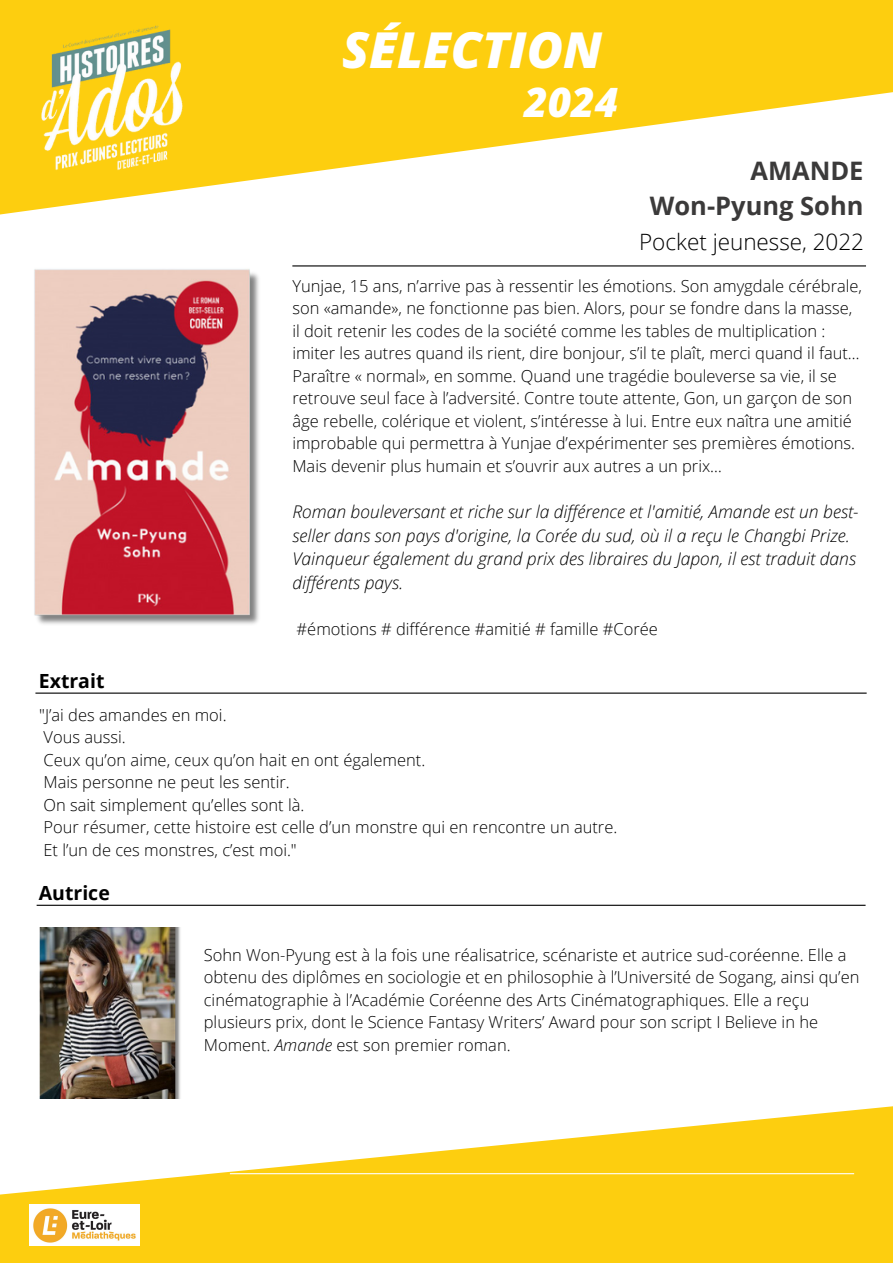
<style>
.page{position:relative;width:893px;height:1264px;background:#fff}
.page>*{position:absolute;margin:0;border:0;box-sizing:border-box;transform-origin:0 0}
.t1{font:italic 800 49.5px "Open Sans";color:#fff}
.t2{font:italic 800 40.5px "Open Sans";color:#fff}
.t3{font:700 25.5px "Open Sans";color:#3b3a3a}
.t4{font:300 22.5px "Open Sans";color:#000}
.t5{font:700 19.5px "Open Sans";color:#000}
.t6{font:italic 300 17.4px/23.5px "Open Sans";color:#000}
.t7{font:300 16.5px/22.5px "Open Sans";color:#000}
.s1{font-style:italic}
</style>
<div class="page">
<svg style="left:0;top:0;width:892px;height:215px;fill:#fdce0f"></svg>
<hr style="left:292px;top:265px;width:573px;height:1px;background:#000">
<hr style="left:35px;top:692px;width:831px;height:1px;background:#000">
<svg style="left:0;top:1106px;width:892px;height:156px;fill:#fdce0f"></svg>
<hr style="left:37px;top:904px;width:828px;height:1px;background:#000">
<img style="left:39px;top:927px;width:142px;height:171px">
<img style="left:29px;top:1203px;width:111px;height:42px">
<hr style="left:230px;top:1173px;width:624px;height:1px;background:#fff">
<img style="left:34px;top:269px;width:225px;height:355px">
<img style="left:0;top:0;width:241px;height:211px">
<p class="t1" style="left:342px;top:15px;width:261px">SÉLECTION</p>
<p class="t2" style="left:524px;top:74px;width:95px">2024</p>
<p class="t3" style="left:750px;top:153px;width:114px">AMANDE</p>
<p class="t3" style="left:649px;top:188px;width:215px">Won-Pyung Sohn</p>
<p class="t5" style="left:39px;top:667px;width:67px">Extrait</p>
<p class="t4" style="left:639px;top:225px;width:226px">Pocket jeunesse, 2022</p>
<p class="t7" style="left:292px;top:274px;width:571px">Yunjae, 15 ans, n’arrive pas à ressentir les émotions. Son amygdale cérébrale, son «amande», ne fonctionne pas bien. Alors, pour se fondre dans la masse, il doit retenir les codes de la société comme les tables de multiplication : imiter les autres quand ils rient, dire bonjour, s’il te plaît, merci quand il faut… Paraître « normal», en somme. Quand une tragédie bouleverse sa vie, il se retrouve seul face à l’adversité. Contre toute attente, Gon, un garçon de son âge rebelle, colérique et violent, s’intéresse à lui. Entre eux naîtra une amitié improbable qui permettra à Yunjae d’expérimenter ses premières émotions.<br>Mais devenir plus humain et s’ouvrir aux autres a un prix…</p>
<p class="t6" style="left:292px;top:499px;width:567px">Roman bouleversant et riche sur la différence et l'amitié, Amande est un best&shy;seller dans son pays d'origine, la Corée du sud, où il a reçu le Changbi Prize.<br>Vainqueur également du grand prix des libraires du Japon, il est traduit dans différents pays.</p>
<p class="t7" style="left:296px;top:617px;width:362px">#émotions # différence #amitié # famille #Corée</p>
<p class="t7" style="left:39px;top:703px;width:189px">"J’ai des amandes en moi.</p>
<p class="t7" style="left:44px;top:725px;width:84px">Vous aussi.</p>
<p class="t7" style="left:44px;top:748px;width:383px">Ceux qu’on aime, ceux qu’on hait en ont également.</p>
<p class="t7" style="left:44px;top:770px;width:248px">Mais personne ne peut les sentir.</p>
<p class="t7" style="left:44px;top:793px;width:262px">On sait simplement qu’elles sont là.</p>
<p class="t7" style="left:44px;top:815px;width:575px">Pour résumer, cette histoire est celle d’un monstre qui en rencontre un autre.</p>
<p class="t7" style="left:44px;top:838px;width:255px">Et l’un de ces monstres, c’est moi."</p>
<p class="t5" style="left:39px;top:879px;width:72px">Autrice</p>
<p class="t7" style="left:204px;top:943px;width:657px">Sohn Won-Pyung est à la fois une réalisatrice, scénariste et autrice sud-coréenne. Elle a obtenu des diplômes en sociologie et en philosophie à l’Université de Sogang, ainsi qu’en cinématographie à l’Académie Coréenne des Arts Cinématographiques. Elle a reçu plusieurs prix, dont le Science Fantasy Writers’ Award pour son script I Believe in he Moment. <span class="s1">Amande</span> est son premier roman.</p>
</div>
